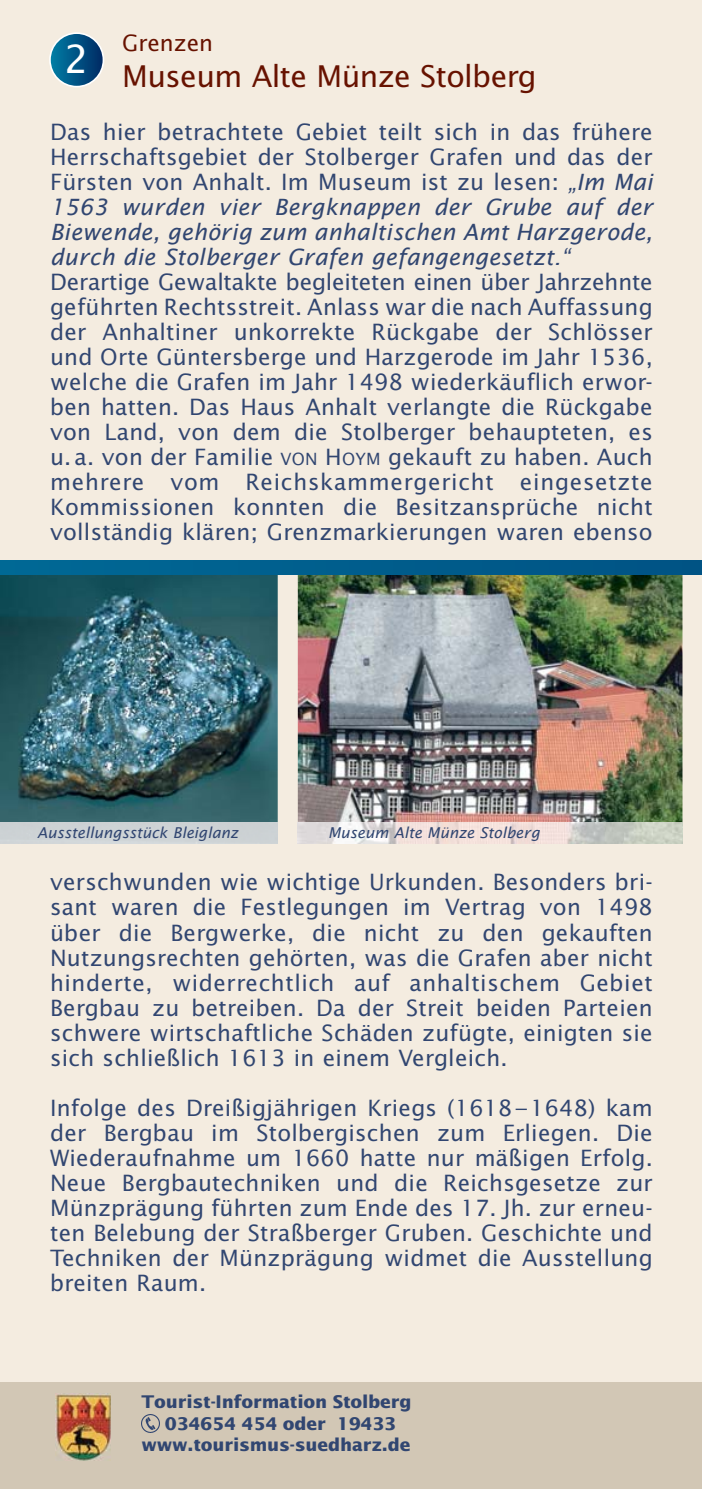
<style>
.page{position:relative;width:702px;height:1489px;background:#fff}
.page>*{position:absolute;margin:0;border:0;box-sizing:border-box;transform-origin:0 0}
.t1{font:38.75px "Lucida Sans Std";color:#fff}
.t2{font:30px "Lucida Sans Std";letter-spacing:-.02em;color:#671200}
.t3{font:22.5px/25px "Lucida Sans Std";letter-spacing:.01em;color:#314671;text-align:justify}
.t4{font:italic 22.5px/25px "Lucida Sans";letter-spacing:.01em;color:#314671;text-align:justify}
.t5{font:22.5px "Lucida Sans Std";color:#671200}
.t6{font:700 17.5px/21.2px "Lucida Sans";letter-spacing:-.01em;color:#314671;text-align:center}
.t7{font:italic 15px "Lucida Sans";color:#314671}
.s1{font-family:"Lucida Sans";font-style:italic}
.s2{font-size:17px}
</style>
<div class="page">
<div style="left:0;top:0;width:702px;height:1488px;background:#f4ece0"></div>
<div style="left:0;top:1382px;width:702px;height:106px;background:#d2c7b5"></div>
<svg style="left:50px;top:33px;width:53px;height:54px;background:#095a89"></svg>
<div style="left:49px;top:32px;width:55px;height:55px;border:2px solid #fff;border-radius:50%"></div>
<img style="left:55px;top:1393px;width:56px;height:67px">
<img style="left:141px;top:1414px;width:18px;height:18px">
<img style="left:0;top:574px;width:278px;height:248px">
<img style="left:298px;top:574px;width:384px;height:248px">
<img style="left:298px;top:822px;width:384px;height:21px">
<div style="left:0;top:560px;width:702px;height:14px;background:#005d8d"></div>
<h1 class="t1" style="left:64px;top:41px;width:26px">2</h1>
<p class="t5" style="left:122px;top:32px;width:92px">Grenzen</p>
<h2 class="t2" style="left:122px;top:62px;width:416px">Museum Alte Münze Stolberg</h2>
<p class="t3" style="left:50px;top:121px;width:604px">Das hier betrachtete Gebiet teilt sich in das frühere Herrschaftsgebiet der Stolberger Grafen und das der Fürsten von Anhalt. Im Museum ist zu lesen: <span class="s1">„Im Mai</span></p>
<p class="t4" style="left:50px;top:194px;width:604px">1563 wurden vier Bergknappen der Grube auf der Biewende, gehörig zum anhaltischen Amt Harzgerode, durch die Stolberger Grafen gefangengesetzt.“</p>
<p class="t3" style="left:50px;top:271px;width:604px">Derartige Gewaltakte begleiteten einen über Jahrzehnte geführten Rechtsstreit. Anlass war die nach Auffassung der Anhaltiner unkorrekte Rückgabe der Schlösser und Orte Güntersberge und Harzgerode im Jahr 1536, welche die Grafen im Jahr 1498 wiederkäuflich erwor&shy;ben hatten. Das Haus Anhalt verlangte die Rückgabe von Land, von dem die Stolberger behaupteten, es u. a. von der Familie <span class="s2">VON</span> H<span class="s2">OYM</span> gekauft zu haben. Auch mehrere vom Reichskammergericht eingesetzte Kommissionen konnten die Besitzansprüche nicht vollständig klären; Grenzmarkierungen waren ebenso</p>
<p class="t7" style="left:37px;top:823px;width:202px">Ausstellungsstück Bleiglanz</p>
<p class="t7" style="left:328px;top:823px;width:213px">Museum Alte Münze Stolberg</p>
<p class="t3" style="left:50px;top:871px;width:604px">verschwunden wie wichtige Urkunden. Besonders bri&shy;sant waren die Festlegungen im Vertrag von 1498 über die Bergwerke, die nicht zu den gekauften Nutzungsrechten gehörten, was die Grafen aber nicht hinderte, widerrechtlich auf anhaltischem Gebiet Bergbau zu betreiben. Da der Streit beiden Parteien schwere wirtschaftliche Schäden zufügte, einigten sie sich schließlich 1613 in einem Vergleich.</p>
<p class="t3" style="left:50px;top:1096px;width:604px">Infolge des Dreißigjährigen Kriegs (1618 – 1648) kam der Bergbau im Stolbergischen zum Erliegen. Die Wiederaufnahme um 1660 hatte nur mäßigen Erfolg.<br>Neue Bergbautechniken und die Reichsgesetze zur Münzprägung führten zum Ende des 17. Jh. zur erneu&shy;ten Belebung der Straßberger Gruben. Geschichte und Techniken der Münzprägung widmet die Ausstellung breiten Raum.</p>
<p class="t6" style="left:141px;top:1392px;width:271px">Tourist-Information Stolberg<br>034654 454 oder 19433 www.tourismus-suedharz.de</p>
</div>
